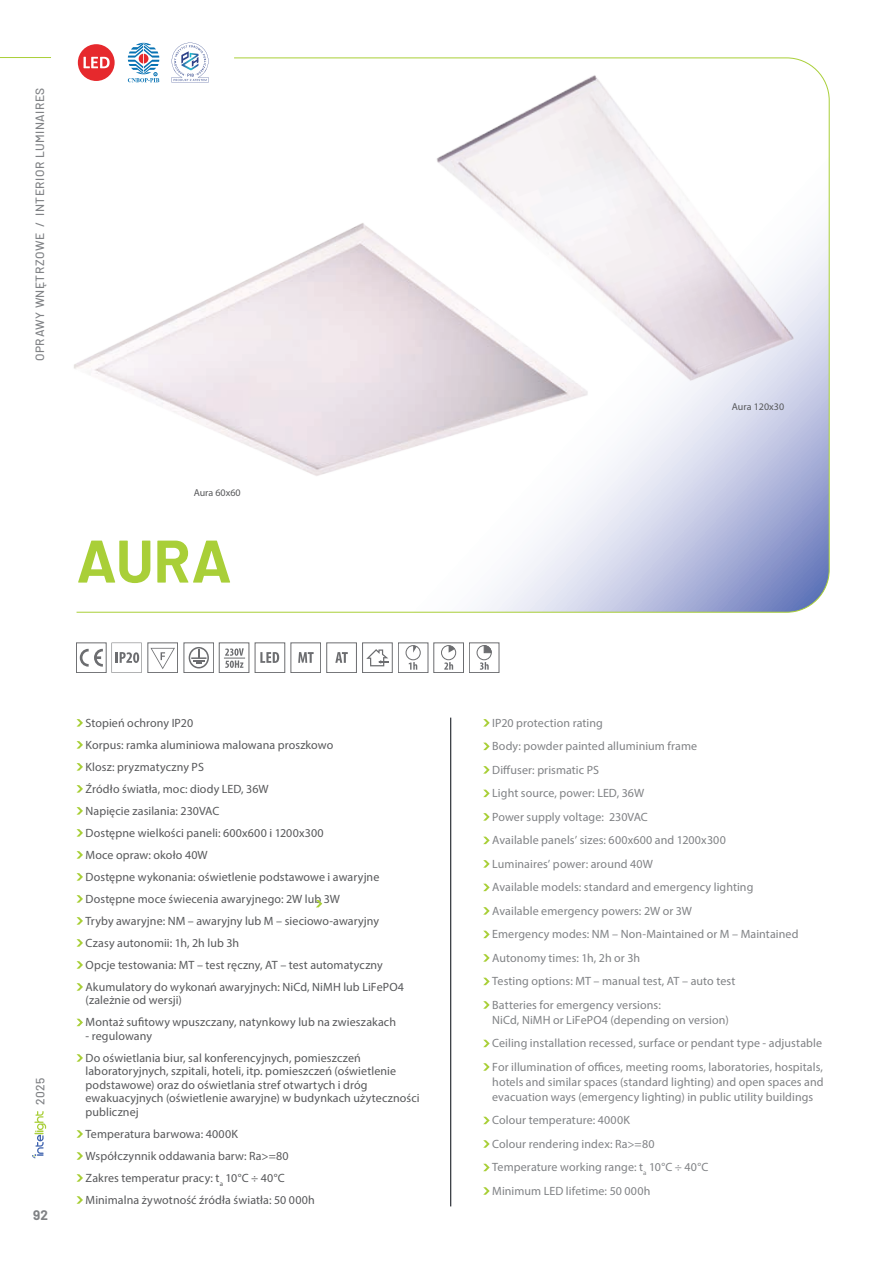
<style>
.page{position:relative;width:893px;height:1263px;background:#fff}
.page>*{position:absolute;margin:0;border:0;box-sizing:border-box;transform-origin:0 0}
.t1{font:700 60px "Barlow";color:#a9cf38}
.t2{font:700 13.5px "Barlow";color:#808285}
.t3{font:12px/22px "Myriad Pro";letter-spacing:.01em;color:#57585a}
.t4{font:12px/23.5px "Myriad Pro";letter-spacing:.01em;color:#808285}
.t5{font:500 12px "Barlow";letter-spacing:.04em;color:#808285}
.t6{font:10.05px "Myriad Pro";color:#57585a}
</style>
<div class="page">
<svg style="left:32px;top:1111px;width:14px;height:47px"></svg>
<hr style="left:0;top:57px;width:51px;height:1px;background:#a9cf38">
<svg style="left:76px;top:57px;width:754px;height:556px"></svg>
<hr style="left:450px;top:718px;width:1px;height:488px;background:#01060e">
<svg style="left:483px;top:719px;width:7px;height:8px"></svg>
<svg style="left:483px;top:743px;width:7px;height:7px"></svg>
<svg style="left:483px;top:766px;width:7px;height:8px"></svg>
<svg style="left:483px;top:790px;width:7px;height:7px"></svg>
<svg style="left:483px;top:813px;width:7px;height:8px"></svg>
<svg style="left:483px;top:837px;width:7px;height:7px"></svg>
<svg style="left:483px;top:860px;width:7px;height:8px"></svg>
<svg style="left:483px;top:884px;width:7px;height:7px"></svg>
<svg style="left:483px;top:907px;width:7px;height:8px"></svg>
<svg style="left:483px;top:931px;width:7px;height:7px"></svg>
<svg style="left:483px;top:954px;width:7px;height:8px"></svg>
<svg style="left:483px;top:978px;width:7px;height:7px"></svg>
<svg style="left:483px;top:1001px;width:7px;height:8px"></svg>
<svg style="left:483px;top:1040px;width:7px;height:7px"></svg>
<svg style="left:483px;top:1063px;width:7px;height:8px"></svg>
<svg style="left:483px;top:1117px;width:7px;height:7px"></svg>
<svg style="left:483px;top:1140px;width:7px;height:8px"></svg>
<svg style="left:483px;top:1164px;width:7px;height:7px"></svg>
<svg style="left:483px;top:1187px;width:7px;height:8px"></svg>
<div style="left:78px;top:44px;width:37px;height:37px;background:#e6292d;border-radius:50%"></div>
<svg style="left:84px;top:57px;width:26px;height:11px"></svg>
<img style="left:74px;top:181px;width:523px;height:318px">
<img style="left:400px;top:57px;width:420px;height:408px">
<div style="left:219px;top:643px;width:30px;height:30px;border:1px solid #6c6d70"></div>
<svg style="left:224px;top:648px;width:21px;height:20px"></svg>
<div style="left:362px;top:643px;width:31px;height:30px;border:1px solid #6c6d70"></div>
<svg style="left:366px;top:649px;width:23px;height:17px"></svg>
<svg style="left:80px;top:649px;width:23px;height:18px"></svg>
<div style="left:76px;top:643px;width:30px;height:30px;border:1px solid #6c6d70"></div>
<div style="left:255px;top:643px;width:30px;height:30px;border:1px solid #6c6d70"></div>
<svg style="left:260px;top:652px;width:19px;height:11px"></svg>
<div style="left:184px;top:643px;width:30px;height:30px;border:1px solid #6c6d70"></div>
<svg style="left:189px;top:647px;width:20px;height:21px"></svg>
<div style="left:469px;top:643px;width:30px;height:30px;border:1px solid #6c6d70"></div>
<svg style="left:480px;top:662px;width:9px;height:8px"></svg>
<div style="left:477px;top:645px;width:14px;height:15px;border:1px solid #6c6d70;border-radius:50%"></div>
<svg style="left:484px;top:645px;width:7px;height:8px"></svg>
<div style="left:441px;top:645px;width:15px;height:15px;border:1px solid #6c6d70;border-radius:50%"></div>
<div style="left:433px;top:643px;width:31px;height:30px;border:1px solid #6c6d70"></div>
<svg style="left:444px;top:662px;width:9px;height:8px"></svg>
<svg style="left:449px;top:645px;width:6px;height:8px"></svg>
<div style="left:398px;top:643px;width:30px;height:30px;border:1px solid #6c6d70"></div>
<svg style="left:409px;top:662px;width:8px;height:8px"></svg>
<div style="left:406px;top:645px;width:14px;height:15px;border:1px solid #6c6d70;border-radius:50%"></div>
<svg style="left:413px;top:646px;width:4px;height:7px"></svg>
<svg style="left:150px;top:648px;width:25px;height:21px"></svg>
<div style="left:148px;top:643px;width:30px;height:30px;border:1px solid #6c6d70"></div>
<div style="left:291px;top:643px;width:30px;height:30px;border:1px solid #6c6d70"></div>
<svg style="left:298px;top:652px;width:16px;height:11px"></svg>
<div style="left:326px;top:643px;width:31px;height:30px;border:1px solid #6c6d70"></div>
<svg style="left:335px;top:652px;width:13px;height:11px"></svg>
<svg style="left:77px;top:719px;width:6px;height:8px"></svg>
<svg style="left:77px;top:741px;width:6px;height:8px"></svg>
<svg style="left:77px;top:763px;width:6px;height:8px"></svg>
<svg style="left:77px;top:785px;width:6px;height:8px"></svg>
<svg style="left:77px;top:807px;width:6px;height:8px"></svg>
<svg style="left:77px;top:829px;width:6px;height:8px"></svg>
<svg style="left:77px;top:851px;width:6px;height:8px"></svg>
<svg style="left:77px;top:873px;width:6px;height:8px"></svg>
<svg style="left:77px;top:895px;width:6px;height:8px"></svg>
<svg style="left:77px;top:917px;width:6px;height:8px"></svg>
<svg style="left:77px;top:939px;width:6px;height:8px"></svg>
<svg style="left:77px;top:961px;width:6px;height:8px"></svg>
<svg style="left:77px;top:983px;width:6px;height:8px"></svg>
<svg style="left:77px;top:1019px;width:6px;height:7px"></svg>
<svg style="left:77px;top:1054px;width:6px;height:8px"></svg>
<svg style="left:77px;top:1130px;width:6px;height:8px"></svg>
<svg style="left:77px;top:1152px;width:6px;height:8px"></svg>
<svg style="left:77px;top:1174px;width:6px;height:8px"></svg>
<svg style="left:77px;top:1196px;width:6px;height:8px"></svg>
<svg style="left:111px;top:643px;width:31px;height:30px"></svg>
<svg style="left:128px;top:43px;width:31px;height:39px"></svg>
<svg style="left:172px;top:43px;width:36px;height:39px"></svg>
<svg style="left:316px;top:900px;width:6px;height:7px"></svg>
<p class="t5" style="left:31px;top:361px;width:275px;rotate:-90deg">Oprawy wnętrzowe / Interior lumi nai res</p>
<p class="t6" style="left:194px;top:486px;width:49px">Aura 60x60</p>
<h1 class="t1" style="left:77px;top:517px;width:157px">AURA</h1>
<p class="t5" style="left:31px;top:1105px;width:29px;rotate:-90deg">2025</p>
<p class="t2" style="left:33px;top:1205px;width:16px">92</p>
<p class="t3" style="left:86px;top:711px;width:320px">Stopień ochrony IP20<br>Korpus: ramka aluminiowa malowana proszkowo<br>Klosz: pryzmatyczny PS<br>Źródło światła, moc: diody LED, 36W<br>Napięcie zasilania: 230VAC<br>Dostępne wielkości paneli: 600x600 i 1200x300<br>Moce opraw: około 40W<br>Dostępne wykonania: oświetlenie podstawowe i awaryjne Dostępne moce świecenia awaryjnego: 2W lub 3W<br>Tryby awaryjne: NM – awaryjny lub M – sieciowo-awaryjny Czasy autonomii: 1h, 2h lub 3h<br>Opcje testowania: MT – test ręczny, AT – test automatyczny Akumulatory do wykonań awaryjnych: NiCd, NiMH lub LiFePO4</p>
<p class="t3" style="left:86px;top:989px;width:312px">(zależnie od wersji)<br>Montaż sufitowy wpuszczany, natynkowy lub na zwieszakach</p>
<p class="t3" style="left:86px;top:1024px;width:277px">- regulowany<br>Do oświetlania biur, sal konferencyjnych, pomieszczeń</p>
<p class="t3" style="left:86px;top:1064px;width:336px;line-height:13.5px">laboratoryjnych, szpitali, hoteli, itp. pomieszczeń (oświetlenie podstawowe) oraz do oświetlania stref otwartych i dróg ewakuacyjnych (oświetlenie awaryjne) w budynkach użyteczności publicznej</p>
<p class="t3" style="left:86px;top:1122px;width:231px">Temperatura barwowa: 4000K<br>Współczynnik oddawania barw: Ra&gt;=80<br>Zakres temperatur pracy: t<sub>a</sub> 10°C ÷ 40°C Minimalna żywotność źródła światła: 50 000h</p>
<p class="t6" style="left:732px;top:400px;width:54px">Aura 120x30</p>
<p class="t4" style="left:492px;top:711px;width:308px">IP20 protection rating<br>Body: powder painted alluminium frame<br>Diffuser: prismatic PS<br>Light source, power: LED, 36W<br>Power supply voltage: 230VAC<br>Available panels’ sizes: 600x600 and 1200x300<br>Luminaires’ power: around 40W<br>Available models: standard and emergency lighting Available emergency powers: 2W or 3W<br>Emergency modes: NM – Non-Maintained or M – Maintained Autonomy times: 1h, 2h or 3h<br>Testing options: MT – manual test, AT – auto test<br>Batteries for emergency versions:</p>
<p class="t4" style="left:492px;top:1008px;width:332px">NiCd, NiMH or LiFePO4 (depending on version)<br>Ceiling installation recessed, surface or pendant type - adjustable<br>For illumination of offices, meeting rooms, laboratories, hospitals,</p>
<p class="t4" style="left:492px;top:1074px;width:333px;line-height:15px">hotels and similar spaces (standard lighting) and open spaces and evacuation ways (emergency lighting) in public utility buildings</p>
<p class="t4" style="left:492px;top:1108px;width:218px">Colour temperature: 4000K<br>Colour rendering index: Ra&gt;=80<br>Temperature working range: t<sub>a</sub> 10°C ÷ 40°C<br>Minimum LED lifetime: 50 000h</p>
</div>
